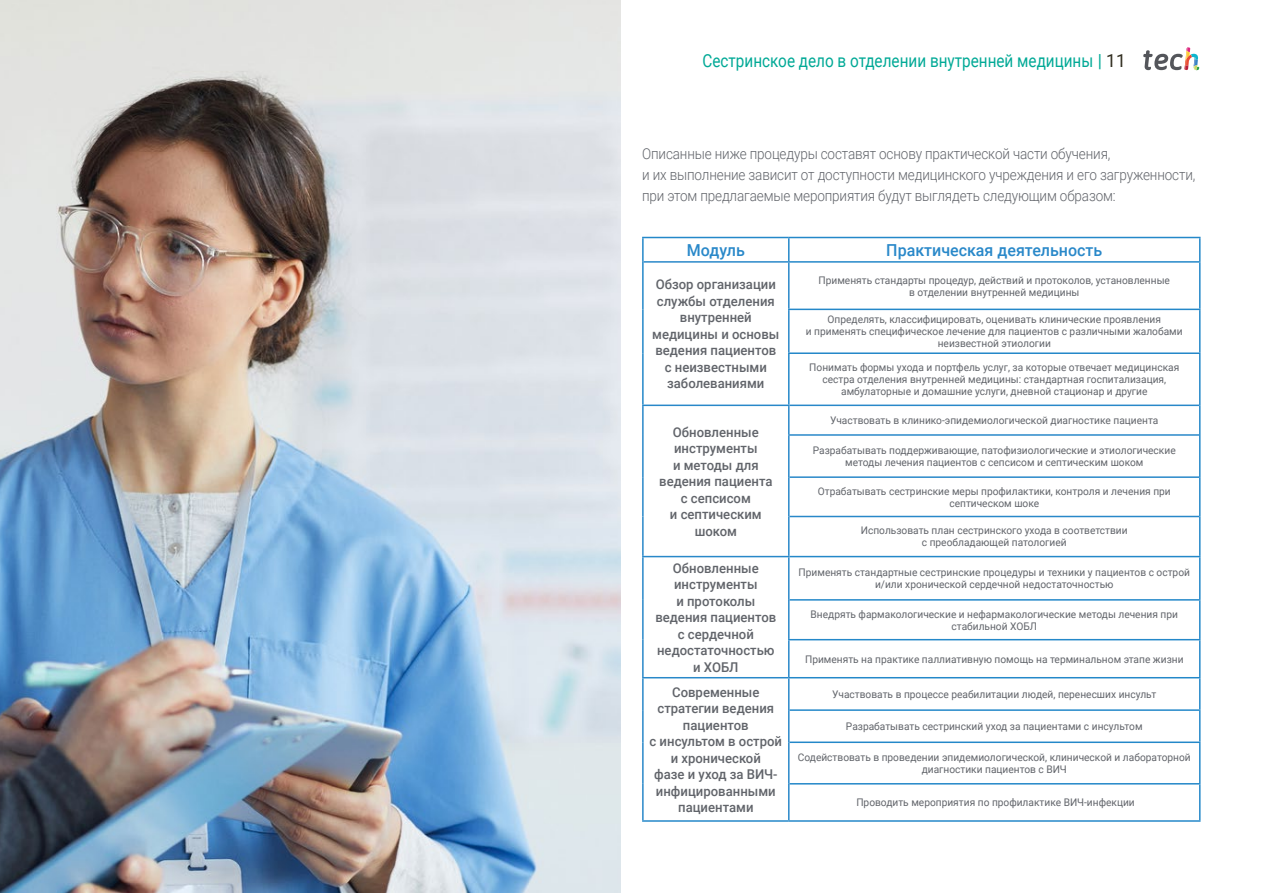
<style>
.page{position:relative;width:1263px;height:893px;background:#fff}
.page>*{position:absolute;margin:0;border:0;box-sizing:border-box;transform-origin:0 0}
.t1{font:18px "Roboto";color:#00a996;scale:.85 1}
.t2{font:500 16.5px "Roboto";color:#2988c9}
.t3{font:300 15px/21px "Roboto";letter-spacing:-.01em;color:#61646a;scale:.9 1}
.t4{font:500 13.5px/16.5px "Roboto";color:#61646a;text-align:center}
.t5{font:10.5px/12px "Roboto";color:#61646a;text-align:center}
.s1{color:#312e20}
</style>
<div class="page">
<svg style="left:1143px;top:47px;width:56px;height:24px"></svg>
<hr style="left:642px;top:820px;width:147px;height:2px;background:#2488c9">
<hr style="left:642px;top:405px;width:147px;height:1px;background:#2988c9">
<hr style="left:642px;top:406px;width:2px;height:29px;background:#2988c9">
<svg style="left:788px;top:406px;width:1px;height:28px"></svg>
<hr style="left:642px;top:435px;width:2px;height:42px;background:#2988c9">
<hr style="left:642px;top:477px;width:2px;height:39px;background:#2988c9">
<hr style="left:642px;top:516px;width:2px;height:40px;background:#2988c9">
<hr style="left:642px;top:678px;width:2px;height:32px;background:#2988c9">
<hr style="left:642px;top:710px;width:2px;height:32px;background:#2988c9">
<hr style="left:642px;top:742px;width:2px;height:42px;background:#2988c9">
<hr style="left:642px;top:784px;width:2px;height:36px;background:#2988c9">
<hr style="left:789px;top:405px;width:410px;height:1px;background:#2988c9">
<hr style="left:788px;top:434px;width:411px;height:2px;background:#2988c9">
<hr style="left:789px;top:476px;width:410px;height:2px;background:#2988c9">
<hr style="left:789px;top:516px;width:410px;height:1px;background:#2988c9">
<hr style="left:642px;top:557px;width:2px;height:43px;background:#2988c9">
<hr style="left:788px;top:557px;width:1px;height:43px;background:#2988c9">
<hr style="left:642px;top:600px;width:2px;height:40px;background:#2988c9">
<hr style="left:788px;top:600px;width:1px;height:39px;background:#2988c9">
<hr style="left:642px;top:640px;width:2px;height:37px;background:#2988c9">
<hr style="left:788px;top:640px;width:1px;height:37px;background:#2988c9">
<hr style="left:788px;top:678px;width:1px;height:32px;background:#2988c9">
<hr style="left:788px;top:710px;width:1px;height:32px;background:#2988c9">
<hr style="left:788px;top:742px;width:1px;height:42px;background:#2988c9">
<hr style="left:788px;top:784px;width:1px;height:36px;background:#2988c9">
<hr style="left:644px;top:261px;width:144px;height:2px;background:#2988c9">
<hr style="left:788px;top:263px;width:1px;height:46px;background:#2988c9">
<hr style="left:642px;top:262px;width:2px;height:47px;background:#2488c9">
<hr style="left:642px;top:309px;width:2px;height:44px;background:#2488c9">
<hr style="left:642px;top:353px;width:2px;height:52px;background:#2488c9">
<hr style="left:788px;top:310px;width:1px;height:42px;background:#2988c9">
<hr style="left:642px;top:677px;width:147px;height:1px;background:#2988c9">
<hr style="left:642px;top:237px;width:147px;height:1px;background:#2488c9">
<hr style="left:642px;top:238px;width:2px;height:24px;background:#2488c9">
<hr style="left:789px;top:237px;width:411px;height:1px;background:#2488c9">
<svg style="left:788px;top:238px;width:1px;height:23px"></svg>
<svg style="left:1199px;top:238px;width:1px;height:23px"></svg>
<hr style="left:788px;top:261px;width:412px;height:2px;background:#2488c9">
<hr style="left:1199px;top:263px;width:1px;height:46px;background:#2488c9">
<hr style="left:788px;top:309px;width:412px;height:1px;background:#2488c9">
<hr style="left:1199px;top:310px;width:1px;height:42px;background:#2488c9">
<hr style="left:788px;top:352px;width:412px;height:2px;background:#2488c9">
<hr style="left:788px;top:354px;width:1px;height:51px;background:#2488c9">
<hr style="left:1199px;top:354px;width:1px;height:51px;background:#2488c9">
<hr style="left:788px;top:639px;width:412px;height:1px;background:#2488c9">
<hr style="left:789px;top:677px;width:411px;height:1px;background:#2488c9">
<hr style="left:789px;top:709px;width:411px;height:2px;background:#2488c9">
<hr style="left:789px;top:741px;width:411px;height:2px;background:#2488c9">
<hr style="left:789px;top:783px;width:411px;height:1px;background:#2488c9">
<hr style="left:789px;top:820px;width:411px;height:2px;background:#2488c9">
<hr style="left:1199px;top:405px;width:1px;height:30px;background:#2488c9">
<hr style="left:1199px;top:435px;width:1px;height:42px;background:#2488c9">
<hr style="left:1199px;top:477px;width:1px;height:39px;background:#2488c9">
<hr style="left:1199px;top:516px;width:1px;height:40px;background:#2488c9">
<hr style="left:1199px;top:640px;width:1px;height:37px;background:#2488c9">
<hr style="left:1199px;top:678px;width:1px;height:31px;background:#2488c9">
<hr style="left:789px;top:556px;width:411px;height:1px;background:#2488c9">
<hr style="left:1199px;top:557px;width:1px;height:42px;background:#2488c9">
<hr style="left:789px;top:599px;width:411px;height:2px;background:#2488c9">
<hr style="left:1199px;top:601px;width:1px;height:38px;background:#2488c9">
<hr style="left:1199px;top:711px;width:1px;height:30px;background:#2488c9">
<hr style="left:1199px;top:743px;width:1px;height:40px;background:#2488c9">
<hr style="left:1199px;top:784px;width:1px;height:36px;background:#2488c9">
<hr style="left:788px;top:436px;width:1px;height:41px;background:#2988c9">
<hr style="left:788px;top:477px;width:1px;height:39px;background:#2988c9">
<hr style="left:788px;top:516px;width:1px;height:40px;background:#2988c9">
<hr style="left:642px;top:556px;width:147px;height:1px;background:#2988c9">
<img style="left:0;top:0;width:621px;height:893px">
<h1 class="t1" style="left:702px;top:48px;width:500px">Сестринское дело в отделении внутренней медицины | <span class="s1">11</span></h1>
<h3 class="t3" style="left:642px;top:143px;width:616px">Описанные ниже процедуры составят основу практической части обучения,<br>и их выполнение зависит от доступности медицинского учреждения и его загруженности, при этом предлагаемые мероприятия будут выглядеть следующим образом:</h3>
<h2 class="t2" style="left:687px;top:238px;width:59px">Модуль</h2>
<h2 class="t2" style="left:886px;top:238px;width:218px">Практическая деятельность</h2>
<p class="t4" style="left:652px;top:276px;width:129px">Обзор организации службы отделения внутренней медицины и основы ведения пациентов с неизвестными заболеваниями</p>
<p class="t5" style="left:818px;top:273px;width:353px">Применять стандарты процедур, действий и протоколов, установленные в отделении внутренней медицины</p>
<p class="t5" style="left:806px;top:313px;width:378px">Определять, классифицировать, оценивать клинические проявления<br>и применять специфическое лечение для пациентов с различными жалобами неизвестной этиологии</p>
<p class="t5" style="left:809px;top:361px;width:371px">Понимать формы ухода и портфель услуг, за которые отвечает медицинская сестра отделения внутренней медицины: стандартная госпитализация, амбулаторные и домашние услуги, дневной стационар и другие</p>
<p class="t4" style="left:659px;top:423px;width:115px">Обновленные инструменты<br>и методы для ведения пациента с сепсисом<br>и септическим шоком</p>
<p class="t5" style="left:830px;top:414px;width:330px">Участвовать в клинико-эпидемиологической диагностике пациента</p>
<p class="t5" style="left:813px;top:444px;width:364px">Разрабатывать поддерживающие, патофизиологические и этиологические методы лечения пациентов с сепсисом и септическим шоком</p>
<p class="t5" style="left:818px;top:485px;width:354px">Отрабатывать сестринские меры профилактики, контроля и лечения при септическом шоке</p>
<p class="t5" style="left:861px;top:524px;width:268px">Использовать план сестринского ухода в соответствии с преобладающей патологией</p>
<p class="t4" style="left:655px;top:559px;width:122px">Обновленные инструменты<br>и протоколы ведения пациентов с сердечной недостаточностью и ХОБЛ</p>
<p class="t5" style="left:799px;top:566px;width:393px">Применять стандартные сестринские процедуры и техники у пациентов с острой и/или хронической сердечной недостаточностью</p>
<p class="t5" style="left:811px;top:608px;width:369px">Внедрять фармакологические и нефармакологические методы лечения при стабильной ХОБЛ</p>
<p class="t5" style="left:805px;top:652px;width:380px">Применять на практике паллиативную помощь на терминальном этапе жизни</p>
<p class="t4" style="left:649px;top:683px;width:134px">Современные стратегии ведения пациентов<br>с инсультом в острой и хронической<br>фазе и уход за ВИЧ&shy;инфицированными пациентами</p>
<p class="t5" style="left:832px;top:688px;width:326px">Участвовать в процессе реабилитации людей, перенесших инсульт</p>
<p class="t5" style="left:846px;top:720px;width:298px">Разрабатывать сестринский уход за пациентами с инсультом</p>
<p class="t5" style="left:798px;top:751px;width:394px">Содействовать в проведении эпидемиологической, клинической и лабораторной диагностики пациентов с ВИЧ</p>
<p class="t5" style="left:856px;top:796px;width:280px">Проводить мероприятия по профилактике ВИЧ-инфекции</p>
</div>
